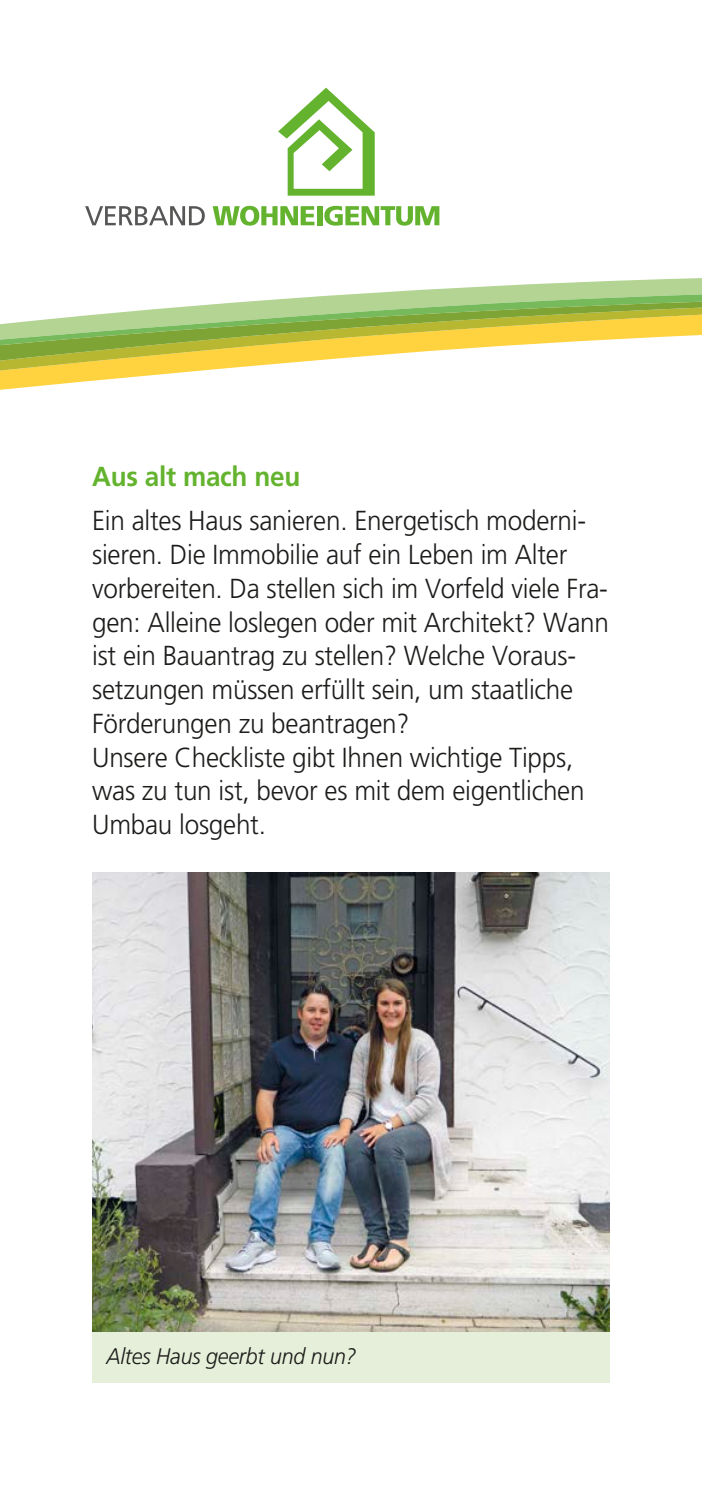
<style>
.page{position:relative;width:702px;height:1489px;background:#fff}
.page>*{position:absolute;margin:0;border:0;box-sizing:border-box;transform-origin:0 0}
.t1{font:300 27.5px/33.8px "Frutiger LT Std";letter-spacing:-.01em;color:#1c1c1a;scale:.95 1}
.t2{font:700 27.5px "Frutiger LT Std";letter-spacing:-.01em;color:#64b32e;scale:.95 1}
.t3{font:italic 300 22.5px "Frutiger LT Std";letter-spacing:-.01em;color:#1c1c1a;scale:.95 1}
</style>
<div class="page">
<img style="left:92px;top:872px;width:517px;height:460px">
<div style="left:92px;top:1332px;width:517px;height:50px;background:#e6efd9"></div>
<svg style="left:0;top:370px;width:207px;height:20px"></svg>
<svg style="left:0;top:278px;width:702px;height:92px"></svg>
<svg style="left:85px;top:206px;width:120px;height:19px"></svg>
<svg style="left:213px;top:206px;width:101px;height:20px"></svg>
<div style="left:317px;top:206px;width:5px;height:19px;background:#64b32e"></div>
<svg style="left:324px;top:206px;width:115px;height:20px"></svg>
<svg style="left:278px;top:88px;width:97px;height:108px"></svg>
<p class="t2" style="left:92px;top:461px;width:220px">Aus alt mach neu</p>
<p class="t1" style="left:92px;top:504px;width:545px">Ein altes Haus sanieren. Energetisch moderni&shy;sieren. Die Immobilie auf ein Leben im Alter vorbereiten. Da stellen sich im Vorfeld viele Fra&shy;gen: Alleine loslegen oder mit Architekt? Wann ist ein Bauantrag zu stellen? Welche Voraus&shy;setzungen müssen erfüllt sein, um staatliche Förderungen zu beantragen?<br>Unsere Checkliste gibt Ihnen wichtige Tipps, was zu tun ist, bevor es mit dem eigentlichen Umbau losgeht.</p>
<p class="t3" style="left:106px;top:1342px;width:265px">Altes Haus geerbt und nun?</p>
</div>
